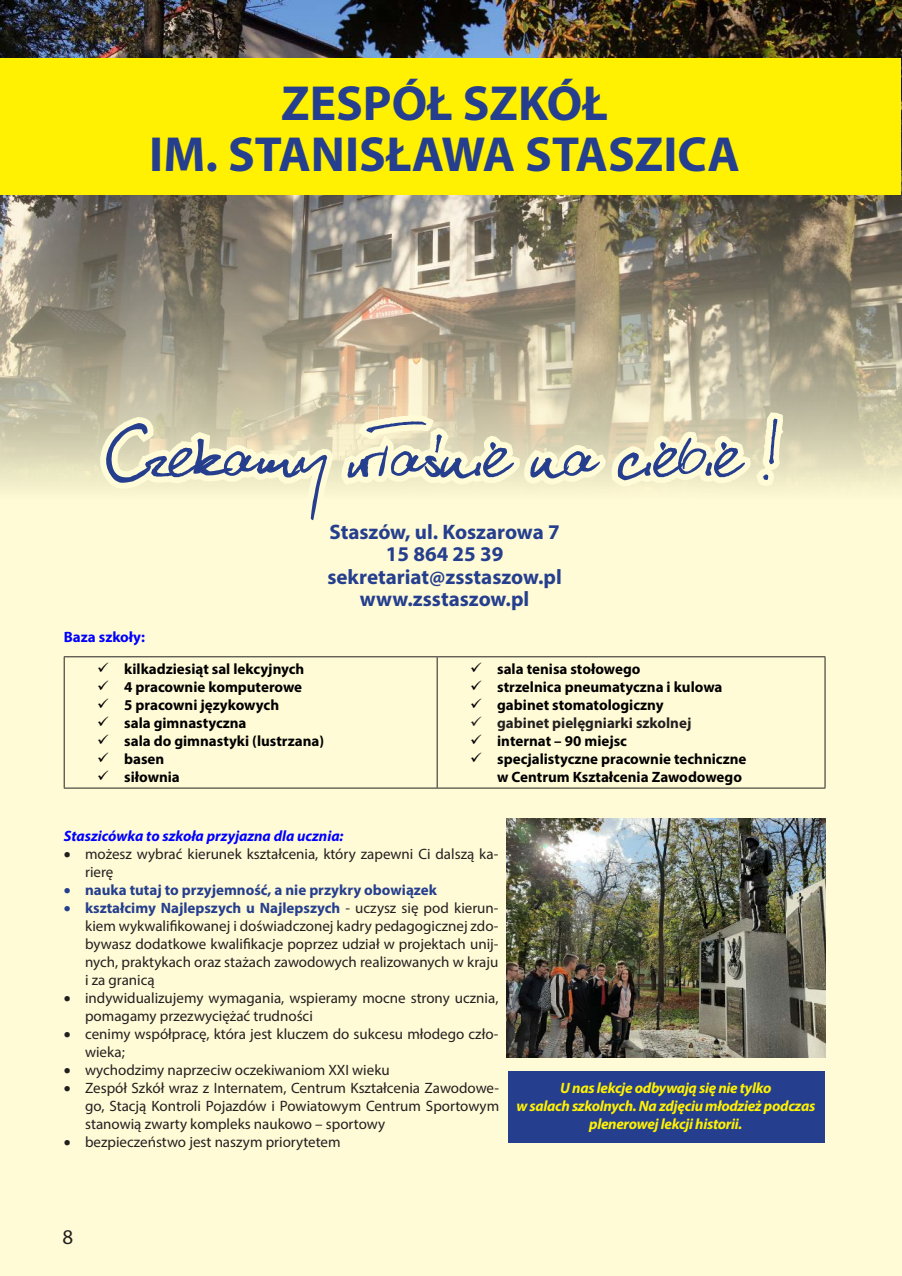
<style>
.page{position:relative;width:902px;height:1276px;background:#fff}
.page>*{position:absolute;margin:0;border:0;box-sizing:border-box;transform-origin:0 0}
.t1{font:91.5px "Kuba reczny";color:#253f8e}
.t2{font:700 49.5px/51px "Myriad Pro";color:#253f8e;text-align:center}
.t3{font:700 21px/22.5px "Myriad Pro";color:#253f8e;text-align:center}
.t4{font:21px "Myriad Pro";color:#231f20}
.t5{font:15px/18px "Myriad Pro";color:#231f20}
.t6{font:700 15px/18px "Myriad Pro";color:#000;text-align:right}
.t7{font:italic 700 15px/18px "Myriad Pro";letter-spacing:-.02em;color:#fff101;text-align:center}
.t8{font:700 15px "Myriad Pro";color:#253f8e}
.t9{font:italic 700 15px "Myriad Pro";color:#00f}
.t10{font:700 15px "Myriad Pro";color:#231f20}
.t11{font:700 15px "Myriad Pro";color:#00f}
.s1{color:#253f8e}
.s2{font-weight:700;color:#253f8e}
</style>
<div class="page">
<div style="left:0;top:0;width:901px;height:1276px;background:#fffbd6"></div>
<img style="left:0;top:0;width:901px;height:487px">
<div style="left:1px;top:58px;width:900px;height:137px;background:#fff101"></div>
<svg style="left:103px;top:402px;width:687px;height:85px"></svg>
<hr style="left:64px;top:656px;width:373px;height:1px;background:#231f20">
<hr style="left:64px;top:657px;width:1px;height:130px;background:#231f20">
<hr style="left:437px;top:656px;width:388px;height:1px;background:#231f20">
<hr style="left:437px;top:657px;width:1px;height:130px;background:#231f20">
<hr style="left:824px;top:657px;width:1px;height:130px;background:#231f20">
<hr style="left:64px;top:787px;width:373px;height:1px;background:#231f20">
<hr style="left:437px;top:787px;width:388px;height:1px;background:#231f20">
<img style="left:507px;top:819px;width:318px;height:238px">
<div style="left:507px;top:1071px;width:317px;height:72px;background:#253f8e"></div>
<h2 class="t2" style="left:149px;top:76px;width:592px">ZESPÓŁ SZKÓŁ<br>IM. STANISŁAWA STASZICA</h2>
<h1 class="t1" style="left:109px;top:417px;width:672px">Czekamy właśnie na ciebie !</h1>
<p class="t11" style="left:64px;top:627px;width:83px">Baza szkoły:</p>
<h3 class="t3" style="left:327px;top:520px;width:236px">Staszów, ul. Koszarowa 7<br>15 864 25 39 sekretariat@zsstaszow.pl www.zsstaszow.pl</h3>
<p class="t6" style="left:97px;top:659px;width:209px">✓ kilkadziesiąt sal lekcyjnych</p>
<p class="t6" style="left:97px;top:677px;width:206px">✓ 4 pracownie komputerowe</p>
<p class="t6" style="left:97px;top:695px;width:183px">✓ 5 pracowni językowych</p>
<p class="t6" style="left:97px;top:713px;width:151px">✓ sala gimnastyczna</p>
<p class="t6" style="left:97px;top:731px;width:228px">✓ sala do gimnastyki (lustrzana)</p>
<p class="t6" style="left:97px;top:749px;width:69px">✓ basen</p>
<p class="t6" style="left:97px;top:767px;width:84px">✓ siłownia</p>
<p class="t6" style="left:470px;top:659px;width:172px">✓ sala tenisa stołowego</p>
<p class="t6" style="left:470px;top:677px;width:254px">✓ strzelnica pneumatyczna i kulowa</p>
<p class="t6" style="left:470px;top:695px;width:195px">✓ gabinet stomatologiczny</p>
<p class="t10" style="left:470px;top:713px;width:223px">✓ gabinet pielęgniarki szkolnej</p>
<p class="t6" style="left:470px;top:731px;width:158px">✓ internat – 90 miejsc</p>
<p class="t6" style="left:470px;top:749px;width:278px">✓ specjalistyczne pracownie techniczne w Centrum Kształcenia Zawodowego</p>
<p class="t9" style="left:64px;top:825px;width:281px">Staszicówka to szkoła przyjazna dla ucznia:</p>
<p class="t5" style="left:85px;top:844px;width:415px;text-indent:-21px">• możesz wybrać kierunek kształcenia, który zapewni Ci dalszą ka&shy;rierę</p>
<p class="t8" style="left:64px;top:879px;width:374px">• nauka tutaj to przyjemność, a nie przykry obowiązek</p>
<p class="t5" style="left:85px;top:898px;width:415px;text-align:justify;text-indent:-21px"><span class="s1">•</span> <span class="s2">kształcimy Najlepszych u Najlepszych</span> - uczysz się pod kierun&shy;kiem wykwalifikowanej i doświadczonej kadry pedagogicznej zdo&shy;bywasz dodatkowe kwalifikacje poprzez udział w projektach unij&shy;nych, praktykach oraz stażach zawodowych realizowanych w kraju i za granicą</p>
<p class="t5" style="left:85px;top:988px;width:415px;text-indent:-21px">• indywidualizujemy wymagania, wspieramy mocne strony ucznia, pomagamy przezwyciężać trudności</p>
<p class="t5" style="left:85px;top:1024px;width:415px;text-indent:-21px">• cenimy współpracę, która jest kluczem do sukcesu młodego czło&shy;wieka;</p>
<p class="t5" style="left:64px;top:1060px;width:327px">• wychodzimy naprzeciw oczekiwaniom XXI wieku</p>
<p class="t5" style="left:85px;top:1078px;width:415px;text-align:justify;text-indent:-21px">• Zespół Szkół wraz z Internatem, Centrum Kształcenia Zawodowe&shy;go, Stacją Kontroli Pojazdów i Powiatowym Centrum Sportowym stanowią zwarty kompleks naukowo – sportowy</p>
<p class="t5" style="left:64px;top:1132px;width:278px">• bezpieczeństwo jest naszym priorytetem</p>
<p class="t7" style="left:516px;top:1078px;width:300px">U nas lekcje odbywają się nie tylko<br>w salach szkolnych. Na zdjęciu młodzież podczas plenerowej lekcji historii.</p>
<h3 class="t4" style="left:62px;top:1223px;width:12px">8</h3>
</div>
